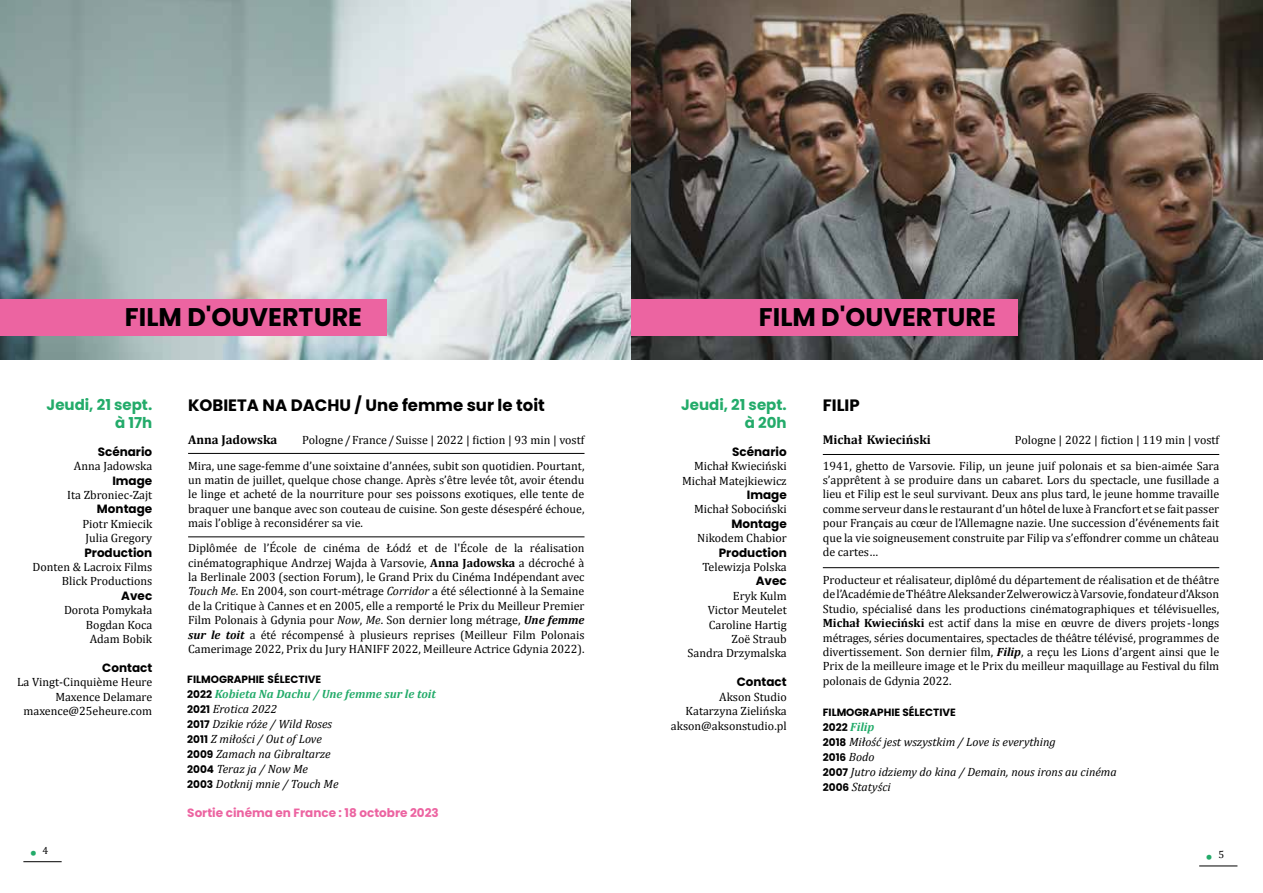
<style>
.page{position:relative;width:1263px;height:893px;background:#fff}
.page>*{position:absolute;margin:0;border:0;box-sizing:border-box;transform-origin:0 0}
.t1{font:700 25.5px "Poppins";color:#000}
.t2{font:700 16.5px "Poppins";color:#000}
.t3{font:16.5px "Cambria";color:#23ab6a}
.t4{font:700 15px/18px "Poppins";color:#23ab6a;text-align:right}
.t5{font:700 12.75px "Cambria";color:#000}
.t6{font:12px/14.4px "Cambria";color:#000;text-align:right}
.t7{font:italic 12px/15px "Cambria";color:#000}
.t8{font:700 12px "Poppins";color:#000}
.t9{font:700 12px "Poppins";color:#ec64a1}
.t10{font:700 10.5px "Poppins";color:#000}
.t11{font:10.5px "Cambria";color:#000}
.s1{font-weight:700}
.s2{font-style:italic}
.s3{font-weight:700;font-style:italic}
.s4{font-family:"Poppins";font-weight:700;font-style:normal;font-size:10.5px}
.s5{font-weight:700;color:#23ab6a}
.s6{font-family:"Cambria";font-weight:400;font-style:italic;font-size:12px}
</style>
<div class="page">
<hr style="left:23px;top:861px;width:39px;height:1px;background:#000">
<hr style="left:1199px;top:866px;width:38px;height:1px;background:#000">
<img style="left:0;top:0;width:631px;height:360px">
<img style="left:631px;top:0;width:632px;height:360px">
<div style="left:0;top:299px;width:386px;height:37px;background:#ec64a1"></div>
<div style="left:632px;top:299px;width:386px;height:37px;background:#ec64a1"></div>
<hr style="left:188px;top:453px;width:396px;height:1px;background:#000">
<hr style="left:823px;top:454px;width:396px;height:1px;background:#000">
<hr style="left:188px;top:536px;width:396px;height:1px;background:#000">
<hr style="left:823px;top:567px;width:396px;height:1px;background:#000">
<h1 class="t1" style="left:125px;top:302px;width:239px">FILM D'OUVERTURE</h1>
<h1 class="t1" style="left:759px;top:302px;width:239px">FILM D'OUVERTURE</h1>
<h2 class="t2" style="left:188px;top:395px;width:358px">KOBIETA NA DACHU / Une femme sur le toit</h2>
<h2 class="t2" style="left:823px;top:395px;width:38px">FILIP</h2>
<p class="t4" style="left:47px;top:396px;width:107px">Jeudi, 21 sept. à 17h</p>
<p class="t4" style="left:681px;top:396px;width:107px">Jeudi, 21 sept. à 20h</p>
<p class="t8" style="left:98px;top:445px;width:56px">Scénario</p>
<p class="t6" style="left:74px;top:459px;width:80px">Anna Jadowska</p>
<p class="t8" style="left:112px;top:473px;width:41px">Image</p>
<p class="t6" style="left:67px;top:488px;width:87px">Ita Zbroniec-Zajt</p>
<p class="t8" style="left:97px;top:502px;width:57px">Montage</p>
<p class="t6" style="left:82px;top:516px;width:71px;text-align:left">Piotr Kmiecik<br>Julia Gregory</p>
<p class="t8" style="left:84px;top:545px;width:69px">Production</p>
<p class="t6" style="left:33px;top:560px;width:121px">Donten &amp; Lacroix Films<br>Blick Productions</p>
<p class="t8" style="left:121px;top:589px;width:33px">Avec</p>
<p class="t6" style="left:64px;top:603px;width:90px">Dorota Pomykała<br>Bogdan Koca<br>Adam Bobik</p>
<p class="t8" style="left:102px;top:661px;width:52px">Contact</p>
<p class="t6" style="left:17px;top:675px;width:137px">La Vingt-Cinquième Heure<br>Maxence Delamare maxence@25eheure.com</p>
<p class="t5" style="left:188px;top:431px;width:91px">Anna Jadowska</p>
<p class="t6" style="left:302px;top:433px;width:284px">Pologne /France / Suisse | 2022 | fiction | 93 min | vostf</p>
<p class="t5" style="left:823px;top:432px;width:110px">Michał Kwieciński</p>
<p class="t6" style="left:1015px;top:432px;width:206px">Pologne | 2022 | fiction | 119 min | vostf</p>
<p class="t8" style="left:732px;top:445px;width:56px">Scénario</p>
<p class="t6" style="left:682px;top:459px;width:106px">Michał Kwieciński<br>Michał Matejkiewicz</p>
<p class="t8" style="left:747px;top:488px;width:41px">Image</p>
<p class="t6" style="left:694px;top:502px;width:94px">Michał Sobociński</p>
<p class="t8" style="left:731px;top:517px;width:57px">Montage</p>
<p class="t6" style="left:697px;top:531px;width:91px">Nikodem Chabior</p>
<p class="t8" style="left:719px;top:545px;width:69px">Production</p>
<p class="t6" style="left:702px;top:560px;width:86px">Telewizja Polska</p>
<p class="t8" style="left:756px;top:574px;width:33px">Avec</p>
<p class="t6" style="left:687px;top:588px;width:101px">Eryk Kulm<br>Victor Meutelet<br>Caroline Hartig<br>Zoë Straub<br>Sandra Drzymalska</p>
<p class="t8" style="left:737px;top:675px;width:52px">Contact</p>
<p class="t6" style="left:671px;top:689px;width:117px">Akson Studio<br>Katarzyna Zielińska akson@aksonstudio.pl</p>
<p class="t6" style="left:188px;top:458px;width:398px;text-align:justify">Mira, une sage-femme d’une soixtaine d’années, subit son quotidien. Pourtant, un matin de juillet, quelque chose change. Après s’être levée tôt, avoir étendu le linge et acheté de la nourriture pour ses poissons exotiques, elle tente de braquer une banque avec son couteau de cuisine. Son geste désespéré échoue, mais l’oblige à reconsidérer sa vie.</p>
<p class="t6" style="left:823px;top:458px;width:398px;text-align:justify">1941, ghetto de Varsovie. Filip, un jeune juif polonais et sa bien-aimée Sara s’apprêtent à se produire dans un cabaret. Lors du spectacle, une fusillade a lieu et Filip est le seul survivant. Deux ans plus tard, le jeune homme travaille comme serveur dans le restaurant d’un hôtel de luxe à Francfort et se fait passer pour Français au cœur de l’Allemagne nazie. Une succession d’événements fait que la vie soigneusement construite par Filip va s’effondrer comme un château de cartes…</p>
<p class="t6" style="left:188px;top:541px;width:398px;text-align:justify">Diplômée de l’École de cinéma de Łódź et de l'École de la réalisation cinématographique Andrzej Wajda à Varsovie, <span class="s1">Anna Jadowska</span> a décroché à la Berlinale 2003 (section Forum), le Grand Prix du Cinéma Indépendant avec <span class="s2">Touch Me</span>. En 2004, son court-métrage <span class="s2">Corridor</span> a été sélectionné à la Semaine de la Critique à Cannes et en 2005, elle a remporté le Prix du Meilleur Premier Film Polonais à Gdynia pour <span class="s2">Now</span>, <span class="s2">Me</span>. Son dernier long métrage, <span class="s3">Une femme sur le toit</span> a été récompensé à plusieurs reprises (Meilleur Film Polonais Camerimage 2022, Prix du Jury HANIFF 2022, Meilleure Actrice Gdynia 2022).</p>
<p class="t6" style="left:823px;top:573px;width:398px;text-align:justify">Producteur et réalisateur, diplômé du département de réalisation et de théâtre de l’Académie de Théâtre Aleksander Zelwerowicz à Varsovie, fondateur d’Akson Studio, spécialisé dans les productions cinématographiques et télévisuelles, <span class="s1">Michał Kwieciński</span> est actif dans la mise en œuvre de divers projets-longs métrages, séries documentaires, spectacles de théâtre télévisé, programmes de divertissement. Son dernier film, <span class="s3">Filip</span>, a reçu les Lions d’argent ainsi que le Prix de la meilleure image et le Prix du meilleur maquillage au Festival du film polonais de Gdynia 2022.</p>
<p class="t10" style="left:187px;top:673px;width:135px">FILMOGRAPHIE SÉLECTIVE</p>
<p class="t7" style="left:187px;top:686px;width:250px"><span class="s4">2022</span> <span class="s5">Kobieta Na Dachu / Une femme sur le toit<br></span><span class="s4">2021</span> Erotica 2022<br><span class="s4">2017</span> Dzikie róże / Wild Roses<br><span class="s4">2011</span> Z miłości / Out of Love<br><span class="s4">2009</span> Zamach na Gibraltarze<br><span class="s4">2004</span> Teraz ja / Now Me<br><span class="s4">2003</span> Dotknij mnie / Touch Me</p>
<p class="t9" style="left:187px;top:805px;width:253px">Sortie cinéma en France : 18 octobre 2023</p>
<p class="t10" style="left:823px;top:706px;width:135px">FILMOGRAPHIE SÉLECTIVE</p>
<p class="t7" style="left:823px;top:719px;width:235px"><span class="s4">2022</span> <span class="s5">Filip<br></span><span class="s4">2018</span> Miłość jest wszystkim / Love is everything</p>
<p class="t10" style="left:823px;top:751px;width:53px">2016 <span class="s6">Bodo</span></p>
<p class="t7" style="left:823px;top:764px;width:296px"><span class="s4">2007</span> Jutro idziemy do kina / Demain, nous irons au cinéma<br><span class="s4">2006</span> Statyści</p>
<p class="t11" style="left:43px;top:844px;width:7px">4</p>
<h2 class="t3" style="left:30px;top:842px;width:9px">•</h2>
<p class="t11" style="left:1218px;top:848px;width:7px">5</p>
<h2 class="t3" style="left:1205px;top:846px;width:9px">•</h2>
</div>
